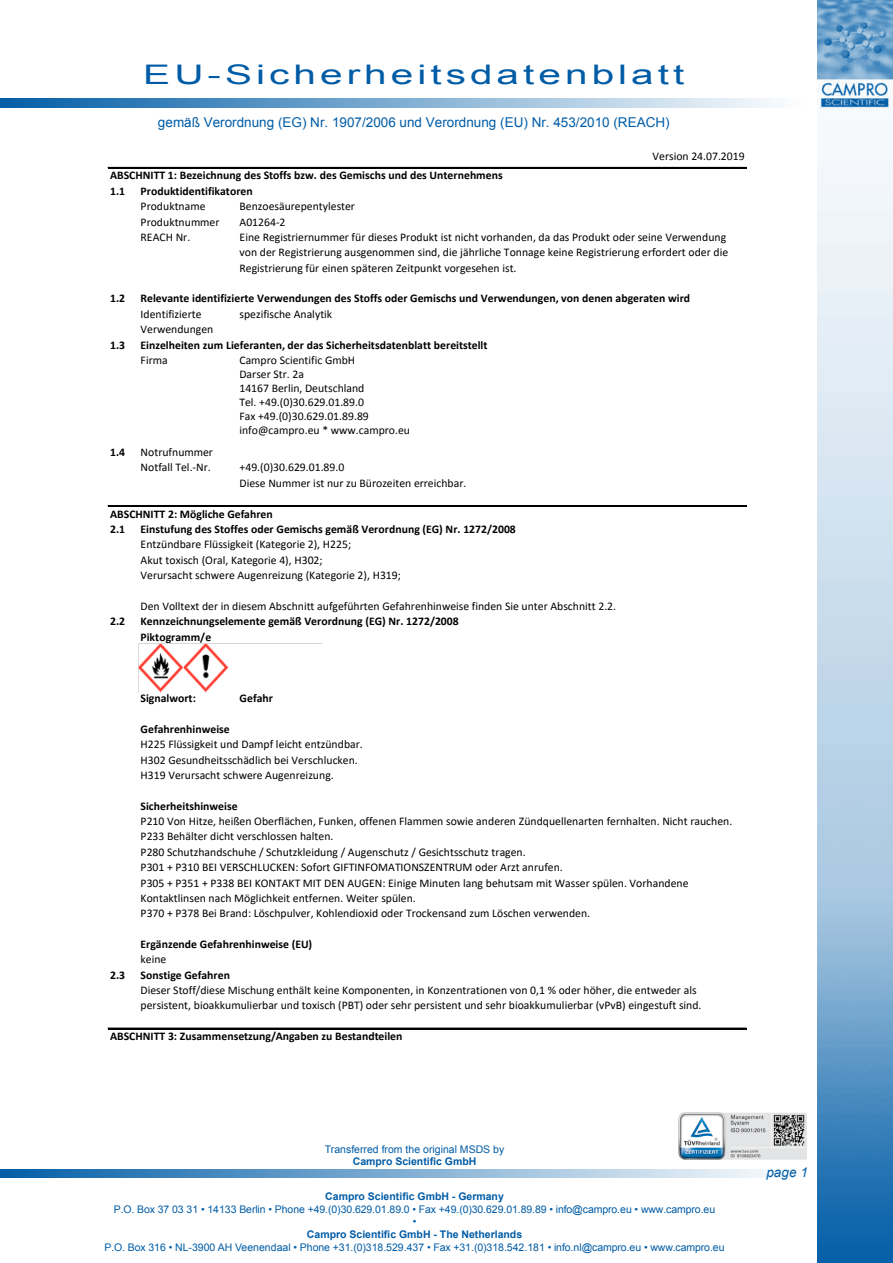
<style>
.page{position:relative;width:893px;height:1263px;background:#fff}
.page>*{position:absolute;margin:0;border:0;box-sizing:border-box;transform-origin:0 0}
.t1{font:27px "Arial";letter-spacing:.1em;color:#005ca6;scale:1.5 1}
.t2{font:13.5px "Arial";color:#005ca6}
.t3{font:italic 13.5px "Arial";color:#005ca6}
.t4{font:11.7px/15.3px "Calibri";color:#000}
.t5{font:700 11.7px/15.3px "Calibri";color:#000}
.t6{font:10.5px/12.6px "Arial";letter-spacing:-.01em;color:#005ca6;text-align:center}
.t7{font:700 10.5px "Arial";color:#005ca6}
</style>
<div class="page">
<svg style="left:0;top:1169px;width:773px;height:9px;background:#7babd1"></svg>
<img style="left:817px;top:0;width:76px;height:1263px">
<img style="left:678px;top:1112px;width:128px;height:48px">
<svg style="left:0;top:99px;width:773px;height:8px;background:#7babd1"></svg>
<hr style="left:108px;top:167px;width:638px;height:1px;background:#000">
<hr style="left:108px;top:505px;width:638px;height:2px;background:#000">
<hr style="left:108px;top:1028px;width:638px;height:1px;background:#000">
<img style="left:139px;top:644px;width:90px;height:48px">
<h1 class="t1" style="left:143px;top:57px;width:362px">EU-Sicherheitsdatenblatt</h1>
<p class="t2" style="left:158px;top:113px;width:513px">gemäß Verordnung (EG) Nr. 1907/2006 und Verordnung (EU) Nr. 453/2010 (REACH)</p>
<p class="t4" style="left:653px;top:148px;width:94px">Version 24.07.2019</p>
<p class="t5" style="left:110px;top:168px;width:394px">ABSCHNITT 1: Bezeichnung des Stoffs bzw. des Gemischs und des Unternehmens<br>1.1</p>
<p class="t5" style="left:141px;top:183px;width:114px">Produktidentifikatoren</p>
<p class="t4" style="left:141px;top:198px;width:80px">Produktname<br>Produktnummer</p>
<p class="t4" style="left:240px;top:198px;width:117px">Benzoesäurepentylester</p>
<p class="t4" style="left:240px;top:214px;width:47px">A01264-2</p>
<p class="t4" style="left:141px;top:229px;width:51px">REACH Nr.</p>
<p class="t4" style="left:240px;top:229px;width:490px">Eine Registriernummer für dieses Produkt ist nicht vorhanden, da das Produkt oder seine Verwendung von der Registrierung ausgenommen sind, die jährliche Tonnage keine Registrierung erfordert oder die<br>Registrierung für einen späteren Zeitpunkt vorgesehen ist.</p>
<p class="t5" style="left:110px;top:291px;width:16px">1.2</p>
<p class="t5" style="left:141px;top:291px;width:551px">Relevante identifizierte Verwendungen des Stoffs oder Gemischs und Verwendungen, von denen abgeraten wird</p>
<p class="t4" style="left:141px;top:306px;width:74px">Identifizierte<br>Verwendungen</p>
<p class="t4" style="left:240px;top:306px;width:94px">spezifische Analytik</p>
<p class="t5" style="left:110px;top:337px;width:16px">1.3</p>
<p class="t5" style="left:141px;top:337px;width:348px">Einzelheiten zum Lieferanten, der das Sicherheitsdatenblatt bereitstellt</p>
<p class="t4" style="left:141px;top:352px;width:29px">Firma</p>
<p class="t4" style="left:239px;top:353px;width:172px;line-height:14.1px">Campro Scientific GmbH<br>Darser Str. 2a<br>14167 Berlin, Deutschland<br>Tel. +49.(0)30.629.01.89.0<br>Fax +49.(0)30.629.01.89.89 info@campro.eu * www.campro.eu</p>
<p class="t5" style="left:110px;top:444px;width:16px">1.4</p>
<p class="t4" style="left:141px;top:444px;width:74px">Notrufnummer<br>Notfall Tel.-Nr.</p>
<p class="t4" style="left:240px;top:460px;width:228px">+49.(0)30.629.01.89.0<br>Diese Nummer ist nur zu Bürozeiten erreichbar.</p>
<p class="t5" style="left:110px;top:506px;width:164px">ABSCHNITT 2: Mögliche Gefahren<br>2.1</p>
<p class="t5" style="left:141px;top:521px;width:377px">Einstufung des Stoffes oder Gemischs gemäß Verordnung (EG) Nr. 1272/2008</p>
<p class="t4" style="left:141px;top:537px;width:262px">Entzündbare Flüssigkeit (Kategorie 2), H225;<br>Akut toxisch (Oral, Kategorie 4), H302;<br>Verursacht schwere Augenreizung (Kategorie 2), H319;</p>
<p class="t4" style="left:141px;top:598px;width:477px">Den Volltext der in diesem Abschnitt aufgeführten Gefahrenhinweise finden Sie unter Abschnitt 2.2.</p>
<p class="t5" style="left:110px;top:613px;width:16px">2.2</p>
<p class="t5" style="left:141px;top:613px;width:320px">Kennzeichnungselemente gemäß Verordnung (EG) Nr. 1272/2008<br>Piktogramm/e</p>
<p class="t5" style="left:141px;top:690px;width:57px">Signalwort:</p>
<p class="t5" style="left:240px;top:690px;width:35px">Gefahr</p>
<p class="t5" style="left:141px;top:721px;width:91px">Gefahrenhinweise</p>
<p class="t4" style="left:141px;top:736px;width:224px">H225 Flüssigkeit und Dampf leicht entzündbar.<br>H302 Gesundheitsschädlich bei Verschlucken.<br>H319 Verursacht schwere Augenreizung.</p>
<p class="t5" style="left:141px;top:798px;width:98px">Sicherheitshinweise</p>
<p class="t4" style="left:141px;top:813px;width:593px">P210 Von Hitze, heißen Oberflächen, Funken, offenen Flammen sowie anderen Zündquellenarten fernhalten. Nicht rauchen.<br>P233 Behälter dicht verschlossen halten.<br>P280 Schutzhandschuhe / Schutzkleidung / Augenschutz / Gesichtsschutz tragen.<br>P301 + P310 BEI VERSCHLUCKEN: Sofort GIFTINFOMATIONSZENTRUM oder Arzt anrufen.<br>P305 + P351 + P338 BEI KONTAKT MIT DEN AUGEN: Einige Minuten lang behutsam mit Wasser spülen. Vorhandene Kontaktlinsen nach Möglichkeit entfernen. Weiter spülen.<br>P370 + P378 Bei Brand: Löschpulver, Kohlendioxid oder Trockensand zum Löschen verwenden.</p>
<p class="t5" style="left:141px;top:936px;width:173px">Ergänzende Gefahrenhinweise (EU)</p>
<p class="t4" style="left:141px;top:951px;width:27px">keine</p>
<p class="t5" style="left:110px;top:967px;width:16px">2.3</p>
<p class="t5" style="left:141px;top:967px;width:91px">Sonstige Gefahren</p>
<p class="t4" style="left:141px;top:982px;width:562px">Dieser Stoff/diese Mischung enthält keine Komponenten, in Konzentrationen von 0,1 % oder höher, die entweder als persistent, bioakkumulierbar und toxisch (PBT) oder sehr persistent und sehr bioakkumulierbar (vPvB) eingestuft sind.</p>
<p class="t5" style="left:110px;top:1028px;width:294px">ABSCHNITT 3: Zusammensetzung/Angaben zu Bestandteilen</p>
<p class="t6" style="left:325px;top:1143px;width:181px">Transferred from the original MSDS by</p>
<p class="t7" style="left:353px;top:1155px;width:125px">Campro Scientific GmbH</p>
<p class="t7" style="left:325px;top:1189px;width:180px">Campro Scientific GmbH - Germany</p>
<p class="t6" style="left:114px;top:1203px;width:603px">P.O. Box 37 03 31 • 14133 Berlin • Phone +49.(0)30.629.01.89.0 • Fax +49.(0)30.629.01.89.89 • info@campro.eu • www.campro.eu •</p>
<p class="t7" style="left:307px;top:1227px;width:217px">Campro Scientific GmbH - The Netherlands</p>
<p class="t6" style="left:104px;top:1241px;width:622px">P.O. Box 316 • NL-3900 AH Veenendaal • Phone +31.(0)318.529.437 • Fax +31.(0)318.542.181 • info.nl@campro.eu • www.campro.eu</p>
<p class="t3" style="left:766px;top:1164px;width:43px">page 1</p>
</div>
